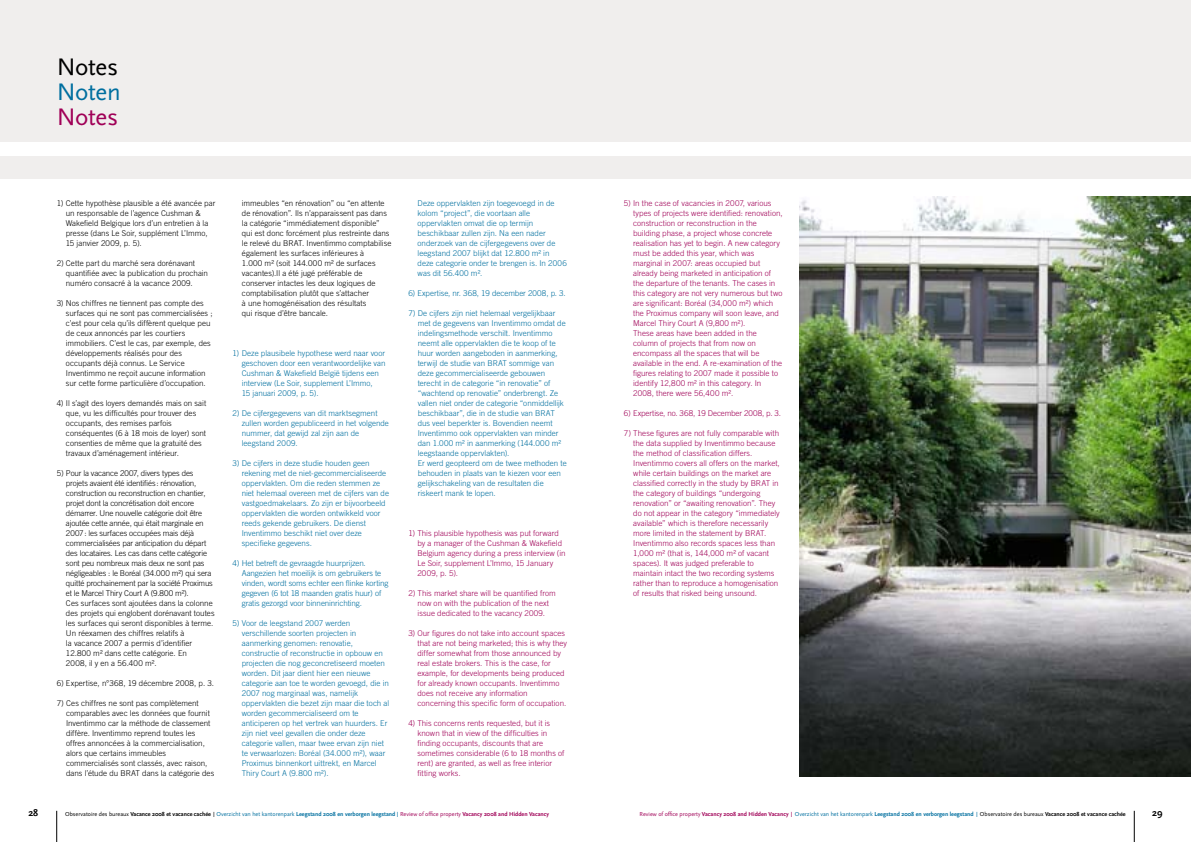
<style>
.page{position:relative;width:1191px;height:842px;background:#fff}
.page>*{position:absolute;margin:0;border:0;box-sizing:border-box;transform-origin:0 0}
.t1{font:25px "Scala Sans";color:#000}
.t2{font:25px "Scala Sans";color:#006f9f}
.t3{font:25px "Scala Sans";color:#a00057}
.t4{font:700 10px "Scala Sans";color:#000}
.t5{font:300 8px/10px "Trade Gothic LT Std";color:#006f9f}
.t6{font:300 8px/10px "Trade Gothic LT Std";color:#000}
.t7{font:300 8px/10px "Trade Gothic LT Std";color:#a00057}
.t8{font:700 6px "Scala Sans";color:#006f9f}
.s1{font-weight:400;color:#000}
.s2{color:#000}
.s3{font-weight:400;font-size:7px;color:#000}
.s4{font-weight:400}
.s5{font-weight:400;font-size:7px}
.s6{font-weight:400;color:#a00057}
.s7{color:#a00057}
.s8{font-weight:400;font-size:7px;color:#a00057}
</style>
<div class="page">
<hr style="left:56px;top:811px;width:1px;height:31px;background:#000">
<hr style="left:1134px;top:811px;width:1px;height:31px;background:#000">
<div style="left:0;top:0;width:595px;height:142px;background:#f0eeed"></div>
<div style="left:595px;top:0;width:596px;height:142px;background:#f0eeed"></div>
<img style="left:799px;top:196px;width:392px;height:580px">
<div style="left:0;top:156px;width:1191px;height:23px;background:#f0eeed"></div>
<h1 class="t1" style="left:57px;top:53px;width:63px">N otes</h1>
<h1 class="t2" style="left:57px;top:78px;width:66px">N oten</h1>
<h1 class="t3" style="left:57px;top:103px;width:63px">N otes</h1>
<p class="t6" style="left:66px;top:198px;width:151px;text-indent:-9px">1) Cette hypothèse plausible a été avancée par un responsable de l’agence Cushman &amp; Wakefield Belgique lors d’un entretien à la presse (dans Le Soir, supplément L’Immo, 15 janvier 2009, p. 5).</p>
<p class="t6" style="left:66px;top:258px;width:144px;text-indent:-9px">2) Cette part du marché sera dorénavant quantifiée avec la publication du prochain numéro consacré à la vacance 2009.</p>
<p class="t6" style="left:66px;top:298px;width:148px;text-indent:-9px">3) Nos chiffres ne tiennent pas compte des surfaces qui ne sont pas commercialisées ; c’est pour cela qu’ils diffèrent quelque peu de ceux annoncés par les courtiers immobiliers. C’est le cas, par exemple, des développements réalisés pour des occupants déjà connus. Le Service Inventimmo ne reçoit aucune information sur cette forme particulière d’occupation.</p>
<p class="t6" style="left:66px;top:398px;width:142px;text-indent:-9px">4) Il s’agit des loyers demandés mais on sait que, vu les difficultés pour trouver des occupants, des remises parfois conséquentes (6 à 18 mois de loyer) sont consenties de même que la gratuité des travaux d’aménagement intérieur.</p>
<p class="t6" style="left:66px;top:468px;width:150px;text-indent:-9px">5) Pour la vacance 2007, divers types des projets avaient été identifiés: rénovation, construction ou reconstruction en chantier, projet dont la concrétisation doit encore démarrer. Une nouvelle catégorie doit être ajoutée cette année, qui était marginale en 2007: les surfaces occupées mais déjà commercialisées par anticipation du départ des locataires. Les cas dans cette catégorie sont peu nombreux mais deux ne sont pas négligeables : le Boréal (34.000 m²) qui sera quitté prochainement par la société Proximus et le Marcel Thiry Court A (9.800 m²).<br>Ces surfaces sont ajoutées dans la colonne des projets qui englobent dorénavant toutes les surfaces qui seront disponibles à terme.<br>Un réexamen des chiffres relatifs à<br>la vacance 2007 a permis d’identifier 12.800 m² dans cette catégorie. En<br>2008, il y en a 56.400 m².</p>
<p class="t6" style="left:57px;top:678px;width:159px">6) Expertise, n°368, 19 décembre 2008, p. 3.</p>
<p class="t6" style="left:66px;top:698px;width:150px;text-indent:-9px">7) Ces chiffres ne sont pas complètement comparables avec les données que fournit Inventimmo car la méthode de classement diffère. Inventimmo reprend toutes les offres annoncées à la commercialisation, alors que certains immeubles commercialisés sont classés, avec raison, dans l’étude du BRAT dans la catégorie des</p>
<p class="t6" style="left:242px;top:198px;width:151px">immeubles “en rénovation” ou “en attente de rénovation”. Ils n’apparaissent pas dans la catégorie “immédiatement disponible” qui est donc forcément plus restreinte dans le relevé du BRAT. Inventimmo comptabilise également les surfaces inférieures à<br>1.000 m² (soit 144.000 m² de surfaces vacantes).Il a été jugé préférable de conserver intactes les deux logiques de comptabilisation plutôt que s’attacher<br>à une homogénéisation des résultats<br>qui risque d’être bancale.</p>
<p class="t5" style="left:242px;top:348px;width:145px;text-indent:-9px">1) Deze plausibele hypothese werd naar voor geschoven door een verantwoordelijke van Cushman &amp; Wakefield België tijdens een interview (Le Soir, supplement L’Immo,<br>15 januari 2009, p. 5).</p>
<p class="t5" style="left:242px;top:408px;width:149px;text-indent:-9px">2) De cijfergegevens van dit marktsegment zullen worden gepubliceerd in het volgende nummer, dat gewijd zal zijn aan de leegstand 2009.</p>
<p class="t5" style="left:242px;top:458px;width:149px;text-indent:-9px">3) De cijfers in deze studie houden geen rekening met de niet-gecommercialiseerde oppervlakten. Om die reden stemmen ze niet helemaal overeen met de cijfers van de vastgoedmakelaars. Zo zijn er bijvoorbeeld oppervlakten die worden ontwikkeld voor reeds gekende gebruikers. De dienst Inventimmo beschikt niet over deze specifieke gegevens.</p>
<p class="t5" style="left:242px;top:558px;width:148px;text-indent:-9px">4) Het betreft de gevraagde huurprijzen.<br>Aangezien het moeilijk is om gebruikers te vinden, wordt soms echter een flinke korting gegeven (6 tot 18 maanden gratis huur) of gratis gezorgd voor binneninrichting.</p>
<p class="t5" style="left:242px;top:618px;width:149px;text-indent:-9px">5) Voor de leegstand 2007 werden verschillende soorten projecten in aanmerking genomen: renovatie, constructie of reconstructie in opbouw en projecten die nog geconcretiseerd moeten worden. Dit jaar dient hier een nieuwe categorie aan toe te worden gevoegd, die in 2007 nog marginaal was, namelijk oppervlakten die bezet zijn maar die toch al worden gecommercialiseerd om te anticiperen op het vertrek van huurders. Er zijn niet veel gevallen die onder deze categorie vallen, maar twee ervan zijn niet te verwaarlozen: Boréal (34.000 m²), waar Proximus binnenkort uittrekt, en Marcel Thiry Court A (9.800 m²).</p>
<p class="t5" style="left:417px;top:198px;width:151px">Deze oppervlakten zijn toegevoegd in de kolom “project”, die voortaan alle oppervlakten omvat die op termijn beschikbaar zullen zijn. Na een nader onderzoek van de cijfergegevens over de leegstand 2007 blijkt dat 12.800 m² in deze categorie onder te brengen is. In 2006 was dit 56.400 m².</p>
<p class="t5" style="left:408px;top:288px;width:159px">6) Expertise, nr. 368, 19 december 2008, p. 3.</p>
<p class="t5" style="left:418px;top:308px;width:151px;text-indent:-9px">7) De cijfers zijn niet helemaal vergelijkbaar met de gegevens van Inventimmo omdat de indelingsmethode verschilt. Inventimmo neemt alle oppervlakten die te koop of te huur worden aangeboden in aanmerking, terwijl de studie van BRAT sommige van deze gecommercialiseerde gebouwen terecht in de categorie “in renovatie” of “wachtend op renovatie” onderbrengt. Ze vallen niet onder de categorie “onmiddellijk beschikbaar”, die in de studie van BRAT dus veel beperkter is. Bovendien neemt Inventimmo ook oppervlakten van minder dan 1.000 m² in aanmerking (144.000 m² leegstaande oppervlakten).<br>Er werd geopteerd om de twee methoden te behouden in plaats van te kiezen voor een gelijkschakeling van de resultaten die riskeert mank te lopen.</p>
<p class="t7" style="left:417px;top:528px;width:150px;text-indent:-9px">1) This plausible hypothesis was put forward by a manager of the Cushman &amp; Wakefield Belgium agency during a press interview (in Le Soir, supplement L’Immo, 15 January 2009, p. 5).</p>
<p class="t7" style="left:408px;top:588px;width:149px;text-align:center">2) This market share will be quantified from now on with the publication of the next issue dedicated to the vacancy 2009.</p>
<p class="t7" style="left:417px;top:628px;width:151px;text-indent:-9px">3) Our figures do not take into account spaces that are not being marketed; this is why they differ somewhat from those announced by real estate brokers. This is the case, for example, for developments being produced for already known occupants. Inventimmo does not receive any information concerning this specific form of occupation.</p>
<p class="t7" style="left:417px;top:718px;width:148px;text-indent:-9px">4) This concerns rents requested, but it is known that in view of the difficulties in finding occupants, discounts that are sometimes considerable (6 to 18 months of rent) are granted, as well as free interior fitting works.</p>
<p class="t7" style="left:633px;top:198px;width:151px;text-indent:-9px">5) In the case of vacancies in 2007, various types of projects were identified: renovation, construction or reconstruction in the building phase, a project whose concrete realisation has yet to begin. A new category must be added this year, which was marginal in 2007: areas occupied but already being marketed in anticipation of the departure of the tenants. The cases in this category are not very numerous but two are significant: Boréal (34,000 m²) which the Proximus company will soon leave, and Marcel Thiry Court A (9,800 m²).<br>These areas have been added in the column of projects that from now on encompass all the spaces that will be available in the end. A re-examination of the figures relating to 2007 made it possible to identify 12,800 m² in this category. In 2008, there were 56,400 m².</p>
<p class="t7" style="left:624px;top:408px;width:159px">6) Expertise, no. 368, 19 December 2008, p. 3.</p>
<p class="t7" style="left:633px;top:428px;width:148px;text-indent:-9px">7) These figures are not fully comparable with the data supplied by Inventimmo because the method of classification differs.<br>Inventimmo covers all offers on the market, while certain buildings on the market are classified correctly in the study by BRAT in the category of buildings “undergoing renovation” or “awaiting renovation”. They do not appear in the category “immediately available” which is therefore necessarily more limited in the statement by BRAT.<br>Inventimmo also records spaces less than 1,000 m² (that is, 144,000 m² of vacant spaces). It was judged preferable to maintain intact the two recording systems rather than to reproduce a homogenisation of results that risked being unsound.</p>
<p class="t4" style="left:28px;top:808px;width:11px">28</p>
<p class="t8" style="left:65px;top:811px;width:485px"><span class="s1">Observatoire des bureaux</span> <span class="s2">Vacance 2008 et vacance cachée</span> <span class="s3">l</span> <span class="s4">Overzicht van het kantorenpark</span> Leegstand 2008 en verborgen leegstand <span class="s5">l</span> <span class="s6">Review of office property</span> <span class="s7">Vacancy 2008 and Hidden Vacancy</span></p>
<p class="t8" style="left:639px;top:811px;width:488px"><span class="s6">Review of office property</span> <span class="s7">Vacancy 2008 and Hidden Vacancy</span> <span class="s8">l</span> <span class="s4">Overzicht van het kantorenpark</span> Leegstand 2008 en verborgen leegstand <span class="s5">l</span> <span class="s1">Observatoire des bureaux</span> <span class="s2">Vacance 2008 et vacance cachée</span></p>
<p class="t4" style="left:1152px;top:808px;width:12px">29</p>
</div>
